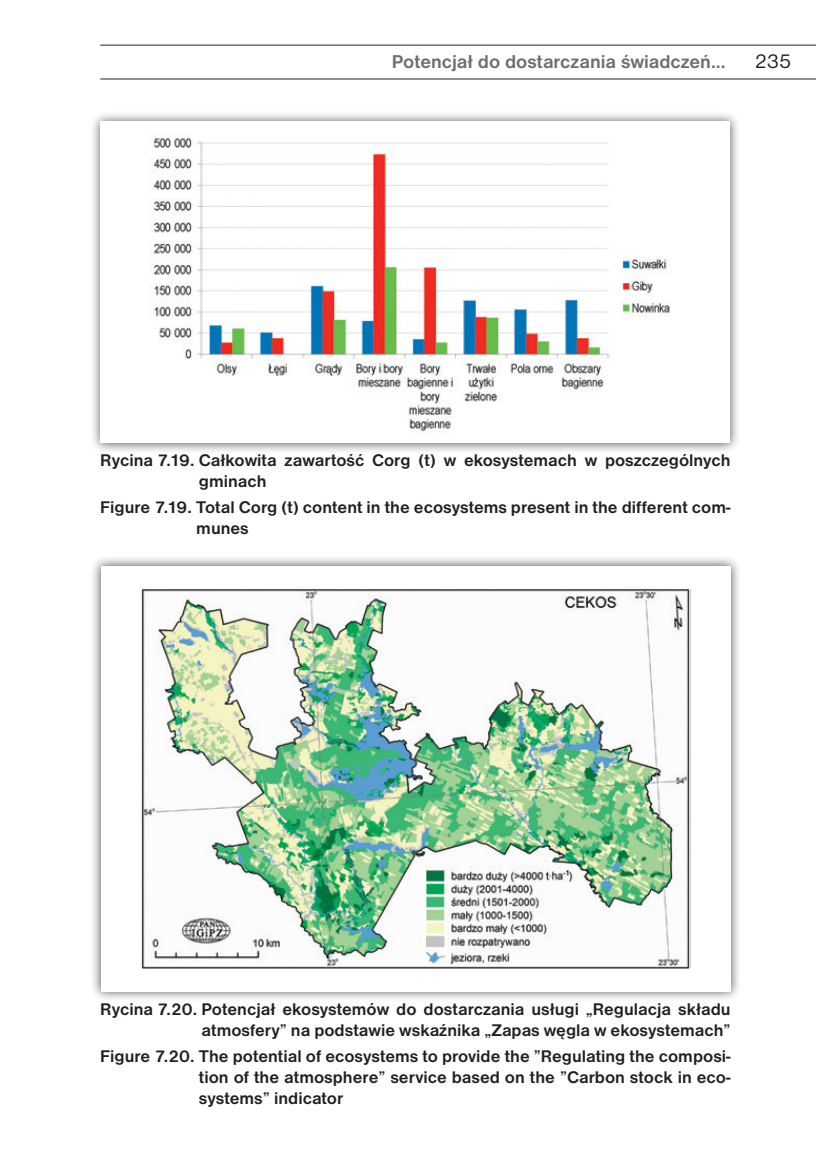
<style>
.page{position:relative;width:816px;height:1164px;background:#fff}
.page>*{position:absolute;margin:0;border:0;box-sizing:border-box;transform-origin:0 0}
.t1{font:21px "Nimbus San DEE";color:#231f20}
.t2{font:700 19.25px "Nimbus San DEE";color:#6c6d70}
.a_podpis_ok{font:700 17.5px/21px "Nimbus San DEE";color:#231f20}
</style>
<div class="page">
<svg style="left:100px;top:45px;width:716px;height:34px"></svg>
<div style="left:89px;top:110px;width:651px;height:343px;background:#231f20;opacity:.75"></div>
<div style="left:100px;top:122px;width:630px;height:321px;background:#fff"></div>
<img style="left:150px;top:136px;width:520px;height:296px">
<div style="left:90px;top:555px;width:650px;height:446px;background:#231f20;opacity:.75"></div>
<div style="left:101px;top:566px;width:629px;height:426px;background:#fff"></div>
<img style="left:141px;top:588px;width:549px;height:381px">
<p class="t2" style="left:392px;top:50px;width:335px">Potencjał do dostarczania świadczeń...</p>
<p class="t1" style="left:754px;top:50px;width:38px">235</p>
<p class="a_podpis_ok" style="left:199px;top:450px;width:533px;text-indent:-99px">Rycina 7.19. Całkowita zawartość Corg (t) w ekosystemach w poszczególnych gminach</p>
<p class="a_podpis_ok" style="left:196px;top:497px;width:536px;text-indent:-96px">Figure 7.19. Total Corg (t) content in the ecosystems present in the different com&shy;munes</p>
<p class="a_podpis_ok" style="left:100px;top:998px;width:631px;text-align:right">Rycina 7.20. Potencjał ekosystemów do dostarczania usługi „Regulacja składu atmosfery” na podstawie wskaźnika „Zapas węgla w ekosystemach”</p>
<p class="a_podpis_ok" style="left:199px;top:1045px;width:533px;text-align:justify;text-indent:-99px">Figure 7.20. The potential of ecosystems to provide the ”Regulating the composi&shy;tion of the atmosphere” service based on the ”Carbon stock in eco&shy;systems” indicator</p>
</div>
